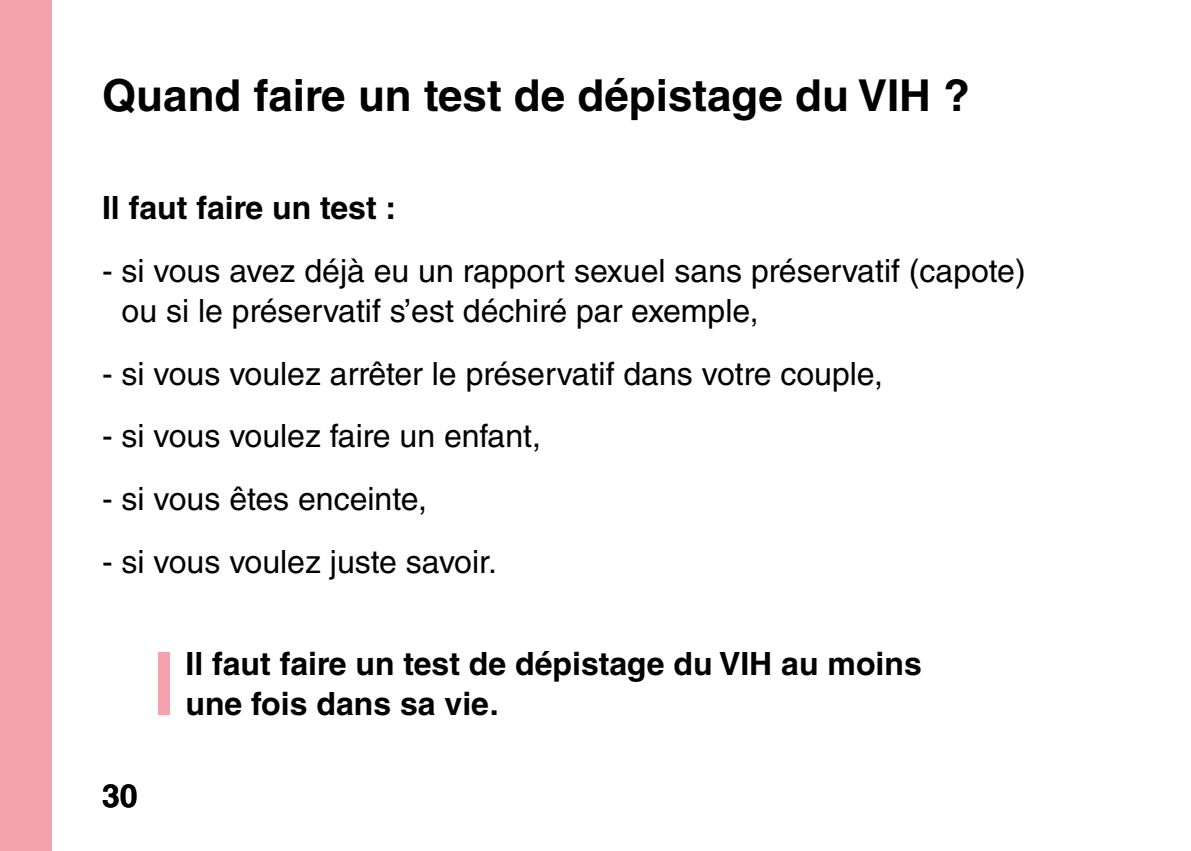
<style>
.page{position:relative;width:1191px;height:851px;background:#fff}
.page>*{position:absolute;margin:0;border:0;box-sizing:border-box;transform-origin:0 0}
.t1{font:500 88px "Helvetica Neue LT Std";color:#f4a2ae}
.t2{font:700 44px "Helvetica LT Std";color:#000}
.t3{font:32px/40px "Helvetica LT Std";color:#000}
.t4{font:700 32px/40px "Helvetica LT Std";color:#000}
</style>
<div class="page">
<div style="left:0;top:0;width:50px;height:850px;background:#f4a2ae"></div>
<h2 class="t2" style="left:102px;top:69px;width:869px">Quand faire un test de dépistage du VIH ?</h2>
<p class="t4" style="left:102px;top:187px;width:296px">Il faut faire un test :</p>
<p class="t3" style="left:122px;top:250px;width:905px;text-indent:-20px">- si vous avez déjà eu un rapport sexuel sans préservatif (capote) ou si le préservatif s’est déchiré par exemple,</p>
<p class="t3" style="left:102px;top:353px;width:782px">- si vous voulez arrêter le préservatif dans votre couple,</p>
<p class="t3" style="left:102px;top:416px;width:440px">- si vous voulez faire un enfant,</p>
<p class="t3" style="left:102px;top:478px;width:326px">- si vous êtes enceinte,</p>
<p class="t3" style="left:102px;top:541px;width:396px">- si vous voulez juste savoir.</p>
<h1 class="t1" style="left:152px;top:631px;width:26px">I</h1>
<p class="t4" style="left:185px;top:643px;width:738px">Il faut faire un test de dépistage du VIH au moins une fois dans sa vie.</p>
<p class="t4" style="left:102px;top:775px;width:37px">30</p>
</div>
